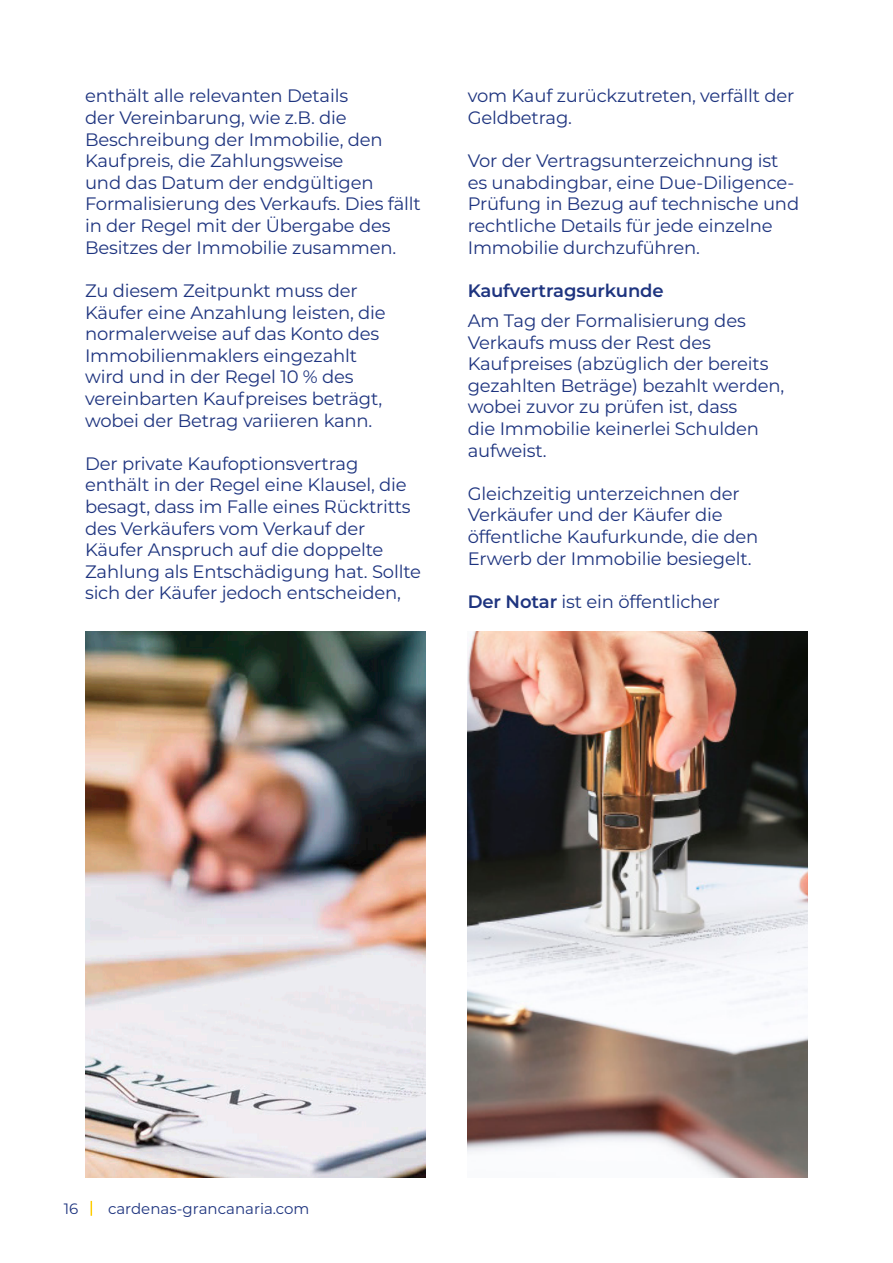
<style>
.page{position:relative;width:893px;height:1263px;background:#fff}
.page>*{position:absolute;margin:0;border:0;box-sizing:border-box;transform-origin:0 0}
.t1{font:18px/21.6px "Montserrat";letter-spacing:-.01em;color:#1e347f}
.t2{font:600 18px "Montserrat";letter-spacing:-.01em;color:#1e347f}
.t3{font:15px "Montserrat";color:#1e347f}
.s1{font-weight:600}
</style>
<div class="page">
<img style="left:85px;top:631px;width:340px;height:547px">
<img style="left:468px;top:631px;width:340px;height:547px">
<svg style="left:91px;top:1201px;width:1px;height:15px"></svg>
<p class="t1" style="left:85px;top:85px;width:337px">enthält alle relevanten Details<br>der Vereinbarung, wie z.B. die Beschreibung der Immobilie, den Kaufpreis, die Zahlungsweise<br>und das Datum der endgültigen Formalisierung des Verkaufs. Dies fällt in der Regel mit der Übergabe des Besitzes der Immobilie zusammen.</p>
<p class="t1" style="left:85px;top:279px;width:302px">Zu diesem Zeitpunkt muss der<br>Käufer eine Anzahlung leisten, die normalerweise auf das Konto des<br>Immobilienmaklers eingezahlt wird und in der Regel 10 % des vereinbarten Kaufpreises beträgt, wobei der Betrag variieren kann.</p>
<p class="t1" style="left:85px;top:452px;width:337px">Der private Kaufoptionsvertrag enthält in der Regel eine Klausel, die besagt, dass im Falle eines Rücktritts des Verkäufers vom Verkauf der Käufer Anspruch auf die doppelte Zahlung als Entschädigung hat. Sollte sich der Käufer jedoch entscheiden,</p>
<p class="t1" style="left:468px;top:85px;width:328px">vom Kauf zurückzutreten, verfällt der<br>Geldbetrag.</p>
<p class="t1" style="left:468px;top:149px;width:333px">Vor der Vertragsunterzeichnung ist es unabdingbar, eine Due-Diligence-Prüfung in Bezug auf technische und rechtliche Details für jede einzelne Immobilie durchzuführen.</p>
<p class="t2" style="left:468px;top:278px;width:197px">Kaufvertragsurkunde</p>
<p class="t1" style="left:468px;top:309px;width:318px">Am Tag der Formalisierung des<br>Verkaufs muss der Rest des<br>Kaufpreises (abzüglich der bereits gezahlten Beträge) bezahlt werden, wobei zuvor zu prüfen ist, dass<br>die Immobilie keinerlei Schulden aufweist.</p>
<p class="t1" style="left:468px;top:482px;width:292px">Gleichzeitig unterzeichnen der<br>Verkäufer und der Käufer die öffentliche Kaufurkunde, die den<br>Erwerb der Immobilie besiegelt.</p>
<p class="t1" style="left:468px;top:590px;width:254px"><span class="s1">Der Notar</span> ist ein öffentlicher</p>
<p class="t3" style="left:64px;top:1198px;width:16px">16</p>
<p class="t3" style="left:108px;top:1198px;width:203px">cardenas-grancanaria.com</p>
</div>
